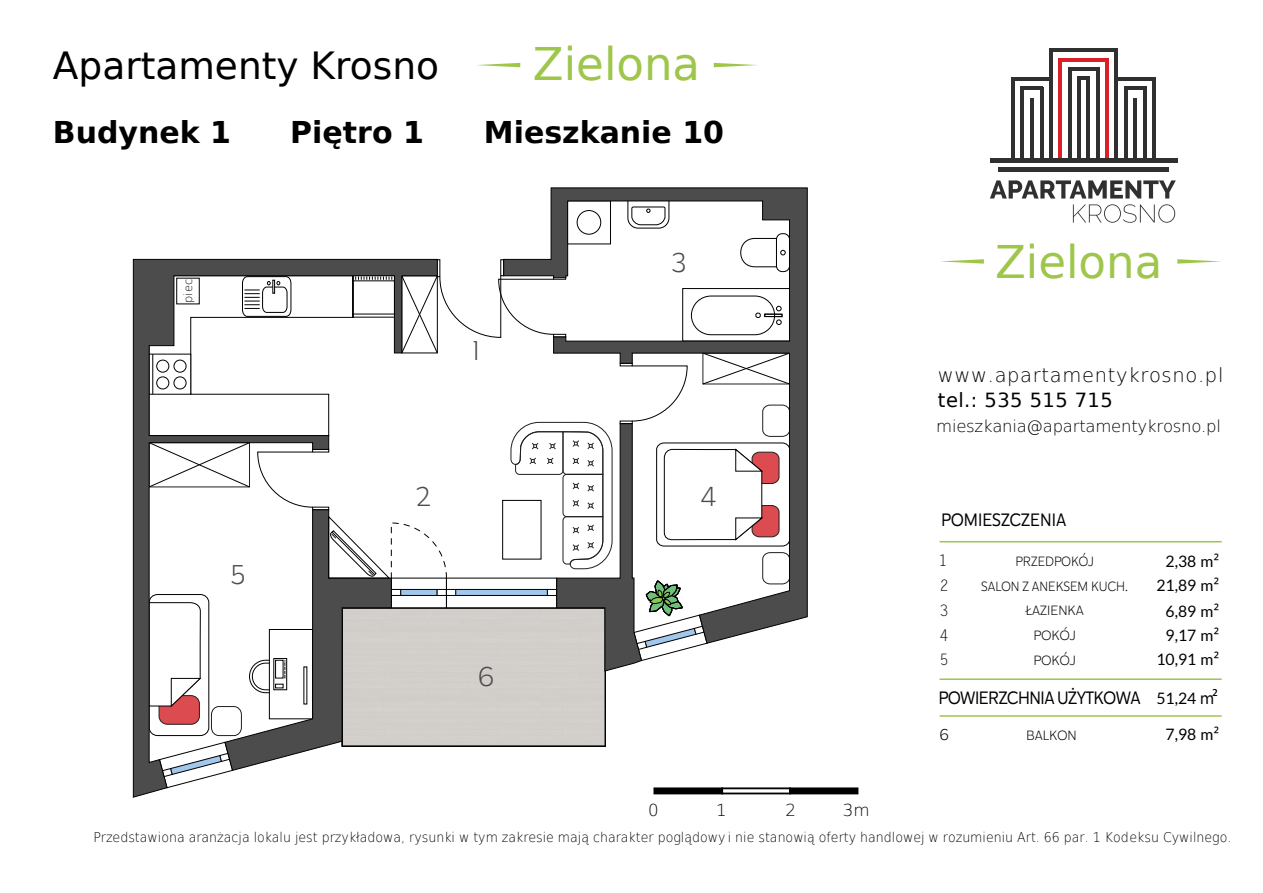
<style>
.page{position:relative;width:1263px;height:893px;background:#fff}
.page>*{position:absolute;margin:0;border:0;box-sizing:border-box;transform-origin:0 0}
.t1{font:45px "DejaVu Sans";color:#9ec64b}
.t2{font:37.5px "DejaVu Sans";color:#000}
.t3{font:700 30px "DejaVu Sans";color:#000}
.t4{font:300 27.3px "Karu";color:#4c4c4c}
.t5{font:200 19.5px "DejaVu Sans";letter-spacing:.035em;color:#000}
.t6{font:19.5px "DejaVu Sans";letter-spacing:.02em;color:#000}
.t7{font:18px "Karu";letter-spacing:-.03em;color:#000;scale:.94 1}
.t8{font:18px "Karu";color:#000;scale:.94 1}
.t9{font:200 16.65px "DejaVu Sans";color:#000}
.t10{font:200 16.5px "DejaVu Sans";letter-spacing:-.015em;color:#000}
.t11{font:15.75px/24.2px "Lato";color:#000;text-align:center}
.t12{font:15.75px "Letter Gothic Std";color:#000}
.t13{font:300 15.75px "Karu";color:#000}
.t14{font:200 13.5px "DejaVu Sans";color:#000;scale:.93 1}
.t15{font:300 13.5px "Karu";color:#000;scale:.94 1}
.t16{font:300 13.5px "Karu";color:#000}
.t17{font:200 11.4px "DejaVu Sans";color:#000}
.s1{font-family:"Microsoft Phags Pa"}
.s2{font-family:"Lato";font-size:15.75px}
.s3{font-family:"Myriad Pro"}
</style>
<div class="page">
<div style="left:653px;top:787px;width:70px;height:7px;background:#000"></div>
<svg style="left:721px;top:788px;width:68px;height:6px"></svg>
<div style="left:789px;top:787px;width:69px;height:7px;background:#000;border:2px solid #000"></div>
<hr style="left:940px;top:678px;width:282px;height:2px;background:#9ec64b">
<hr style="left:940px;top:715px;width:282px;height:2px;background:#9ec64b">
<hr style="left:940px;top:541px;width:282px;height:1px;background:#9ec64b">
<svg style="left:1177px;top:259px;width:44px;height:5px"></svg>
<svg style="left:940px;top:259px;width:44px;height:5px"></svg>
<svg style="left:714px;top:63px;width:43px;height:4px"></svg>
<svg style="left:477px;top:63px;width:43px;height:4px"></svg>
<svg style="left:990px;top:180px;width:186px;height:43px"></svg>
<hr style="left:1059px;top:58px;width:50px;height:3px;background:#db1f26">
<hr style="left:1059px;top:58px;width:3px;height:101px;background:#db1f26">
<hr style="left:1105px;top:58px;width:4px;height:101px;background:#db1f26">
<hr style="left:1049px;top:48px;width:69px;height:4px;background:#303030">
<hr style="left:1068px;top:67px;width:31px;height:3px;background:#303030">
<hr style="left:1077px;top:76px;width:13px;height:4px;background:#303030">
<hr style="left:1011px;top:78px;width:42px;height:3px;background:#303030">
<hr style="left:1116px;top:78px;width:40px;height:3px;background:#303030">
<hr style="left:1021px;top:87px;width:22px;height:3px;background:#303030">
<hr style="left:1124px;top:87px;width:23px;height:3px;background:#303030">
<hr style="left:1011px;top:78px;width:4px;height:81px;background:#303030">
<hr style="left:1153px;top:78px;width:3px;height:81px;background:#303030">
<hr style="left:1114px;top:49px;width:4px;height:110px;background:#303030">
<hr style="left:1049px;top:49px;width:4px;height:110px;background:#303030">
<hr style="left:1021px;top:87px;width:3px;height:72px;background:#303030">
<hr style="left:1040px;top:87px;width:3px;height:72px;background:#303030">
<hr style="left:1124px;top:87px;width:3px;height:72px;background:#303030">
<hr style="left:1143px;top:87px;width:4px;height:72px;background:#303030">
<hr style="left:1068px;top:67px;width:3px;height:92px;background:#303030">
<hr style="left:1096px;top:67px;width:3px;height:92px;background:#303030">
<hr style="left:1077px;top:77px;width:4px;height:82px;background:#303030">
<hr style="left:1086px;top:77px;width:4px;height:82px;background:#303030">
<hr style="left:1030px;top:98px;width:4px;height:61px;background:#303030">
<hr style="left:1133px;top:98px;width:4px;height:61px;background:#303030">
<hr style="left:990px;top:159px;width:187px;height:4px;background:#303030">
<hr style="left:998px;top:168px;width:171px;height:4px;background:#303030">
<svg style="left:503px;top:187px;width:305px;height:435px"></svg>
<svg style="left:133px;top:259px;width:305px;height:539px"></svg>
<svg style="left:149px;top:275px;width:641px;height:513px"></svg>
<h1 class="t1" style="left:533px;top:24px;width:169px">Zielona</h1>
<h2 class="t2" style="left:53px;top:33px;width:388px">Apartamenty Krosno</h2>
<h3 class="t3" style="left:53px;top:108px;width:180px">Budynek 1</h3>
<h3 class="t3" style="left:484px;top:108px;width:242px">Mieszkanie 10</h3>
<h3 class="t3" style="left:290px;top:108px;width:135px">Piętro 1</h3>
<p class="t17" style="left:180px;top:303px;width:25px;rotate:-90deg">piec</p>
<h3 class="t4" style="left:231px;top:556px;width:16px">5</h3>
<h3 class="t4" style="left:473px;top:332px;width:8px">1</h3>
<h3 class="t4" style="left:672px;top:244px;width:15px">3</h3>
<h3 class="t4" style="left:417px;top:478px;width:15px">2</h3>
<h3 class="t4" style="left:700px;top:478px;width:17px">4</h3>
<h3 class="t4" style="left:478px;top:658px;width:18px">6</h3>
<p class="t9" style="left:648px;top:798px;width:12px">0</p>
<p class="t9" style="left:716px;top:798px;width:12px">1</p>
<p class="t9" style="left:785px;top:798px;width:12px">2</p>
<p class="t9" style="left:843px;top:798px;width:28px">3m</p>
<h1 class="t1" style="left:995px;top:222px;width:169px">Zielona</h1>
<h3 class="t5" style="left:938px;top:360px;width:287px">www.apartamentykrosno.pl</h3>
<h3 class="t6" style="left:938px;top:383px;width:176px">tel.: 535 515 715</h3>
<p class="t10" style="left:936px;top:414px;width:286px">mieszkania@apartamentykrosno.pl</p>
<h3 class="t8" style="left:941px;top:508px;width:135px">POMIESZCZENIA</h3>
<p class="t11" style="left:1156px;top:549px;width:64px">2,38 m<span class="s1">²<br></span>21,89 m<span class="s1">²</span></p>
<p class="t12" style="left:938px;top:552px;width:11px">1</p>
<p class="t15" style="left:1015px;top:552px;width:85px">PRZEDPOKÓJ</p>
<p class="t12" style="left:940px;top:577px;width:11px">2</p>
<p class="t15" style="left:981px;top:577px;width:158px">SALON Z ANEKSEM KUCH.</p>
<p class="t12" style="left:940px;top:601px;width:11px">3</p>
<p class="t16" style="left:1026px;top:602px;width:60px">ŁAZIENKA</p>
<p class="t12" style="left:940px;top:651px;width:11px">5</p>
<p class="t16" style="left:1033px;top:651px;width:44px">POKÓJ</p>
<p class="t11" style="left:1166px;top:599px;width:55px">6,89 m<span class="s1">²</span></p>
<p class="t12" style="left:940px;top:626px;width:11px">4</p>
<p class="t16" style="left:1033px;top:626px;width:44px">POKÓJ</p>
<p class="t11" style="left:1166px;top:623px;width:55px">9,17 m<span class="s1">²</span></p>
<p class="t11" style="left:1156px;top:648px;width:64px">10,91 m<span class="s1">²</span></p>
<h3 class="t7" style="left:938px;top:685px;width:299px">POWIERZCHNIA UŻYTKOWA <span class="s2">51,24</span> m<span class="s3">²</span></h3>
<p class="t13" style="left:940px;top:724px;width:11px">6</p>
<p class="t16" style="left:1026px;top:726px;width:52px">BALKON</p>
<p class="t11" style="left:1166px;top:722px;width:55px">7,98 m<span class="s1">²</span></p>
<p class="t14" style="left:94px;top:827px;width:1225px">Przedstawiona aranżacja lokalu jest przykładowa, rysunki w tym zakresie mają charakter poglądowy i nie stanowią oferty handlowej w rozumieniu Art. 66 par. 1 Kodeksu Cywilnego.</p>
</div>
